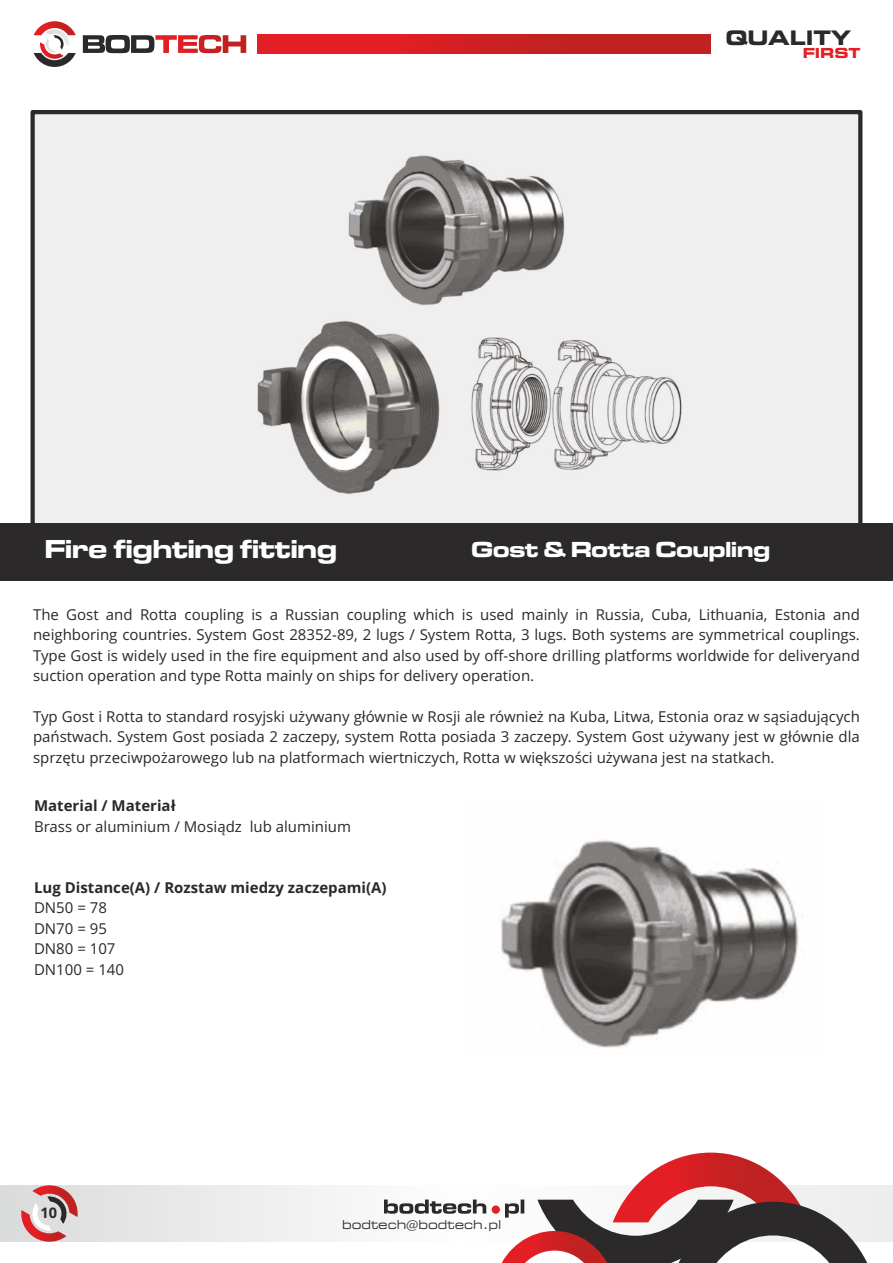
<style>
.page{position:relative;width:893px;height:1263px;background:#fff}
.page>*{position:absolute;margin:0;border:0;box-sizing:border-box;transform-origin:0 0}
.t1{font:27px "Microgramma D Bold Exte";color:#fff}
.t2{font:22.65px "Microgramma D Bold Exte";color:#fff}
.t3{font:700 18px "Square 721 Ex PL";color:#2b2929}
.t4{font:15px/20.4px "Open Sans";color:#2b2929;text-align:justify}
.t5{font:700 15px "Open Sans";color:#2b2929}
.t6{font:700 14.55px "Open Sans";color:#2b2929}
.t7{font:700 12.45px "Square 721 Ex PL";color:#e31f24}
.t8{font:11.1px "Square 721 Ex PL";color:#2b2929}
</style>
<div class="page">
<img style="left:35px;top:115px;width:822px;height:408px">
<div style="left:30px;top:110px;width:832px;height:419px;border:4px solid #2b2929"></div>
<svg style="left:0;top:1185px;width:893px;height:57px"></svg>
<svg style="left:20px;top:1185px;width:59px;height:57px;background:#d3a5a6"></svg>
<div style="left:0;top:523px;width:893px;height:58px;background:#2b2929"></div>
<svg style="left:384px;top:1199px;width:102px;height:15px"></svg>
<div style="left:492px;top:1205px;width:8px;height:9px;background:#e31f24;border-radius:50%"></div>
<svg style="left:497px;top:1152px;width:374px;height:111px"></svg>
<svg style="left:34px;top:21px;width:42px;height:46px"></svg>
<svg style="left:83px;top:35px;width:163px;height:18px"></svg>
<div style="left:257px;top:35px;width:453px;height:18px;background:linear-gradient(to right,#ea1d24,#b72321)"></div>
<img style="left:501px;top:840px;width:302px;height:208px">
<p class="t3" style="left:725px;top:32px;width:127px">QUALITY</p>
<p class="t7" style="left:803px;top:48px;width:59px">FIRST</p>
<h1 class="t1" style="left:45px;top:537px;width:294px">Fire fighting fitting</h1>
<h2 class="t2" style="left:472px;top:539px;width:300px">Gost &amp; Rotta Coupling</h2>
<p class="t4" style="left:33px;top:606px;width:828px">The Gost and Rotta coupling is a Russian coupling which is used mainly in Russia, Cuba, Lithuania, Estonia and neighboring countries. System Gost 28352-89, 2 lugs / System Rotta, 3 lugs. Both systems are symmetrical couplings.<br>Type Gost is widely used in the fire equipment and also used by off-shore drilling platforms worldwide for deliveryand suction operation and type Rotta mainly on ships for delivery operation.</p>
<p class="t4" style="left:33px;top:708px;width:828px">Typ Gost i Rotta to standard rosyjski używany głównie w Rosji ale również na Kuba, Litwa, Estonia oraz w sąsiadujących państwach. System Gost posiada 2 zaczepy, system Rotta posiada 3 zaczepy. System Gost używany jest w głównie dla sprzętu przeciwpożarowego lub na platformach wiertniczych, Rotta w większości używana jest na statkach.</p>
<p class="t5" style="left:34px;top:800px;width:143px">Material / Materiał</p>
<p class="t4" style="left:34px;top:817px;width:318px">Brass or aluminium / Mosiądz lub aluminium</p>
<p class="t5" style="left:34px;top:881px;width:354px">Lug Distance(A) / Rozstaw miedzy zaczepami(A)</p>
<p class="t4" style="left:34px;top:899px;width:92px;text-align:left">DN50 = 78<br>DN70 = 95<br>DN80 = 107<br>DN100 = 140</p>
<p class="t6" style="left:40px;top:1207px;width:18px">10</p>
<p class="t8" style="left:342px;top:1221px;width:161px">bodtech@bodtech.pl</p>
</div>
